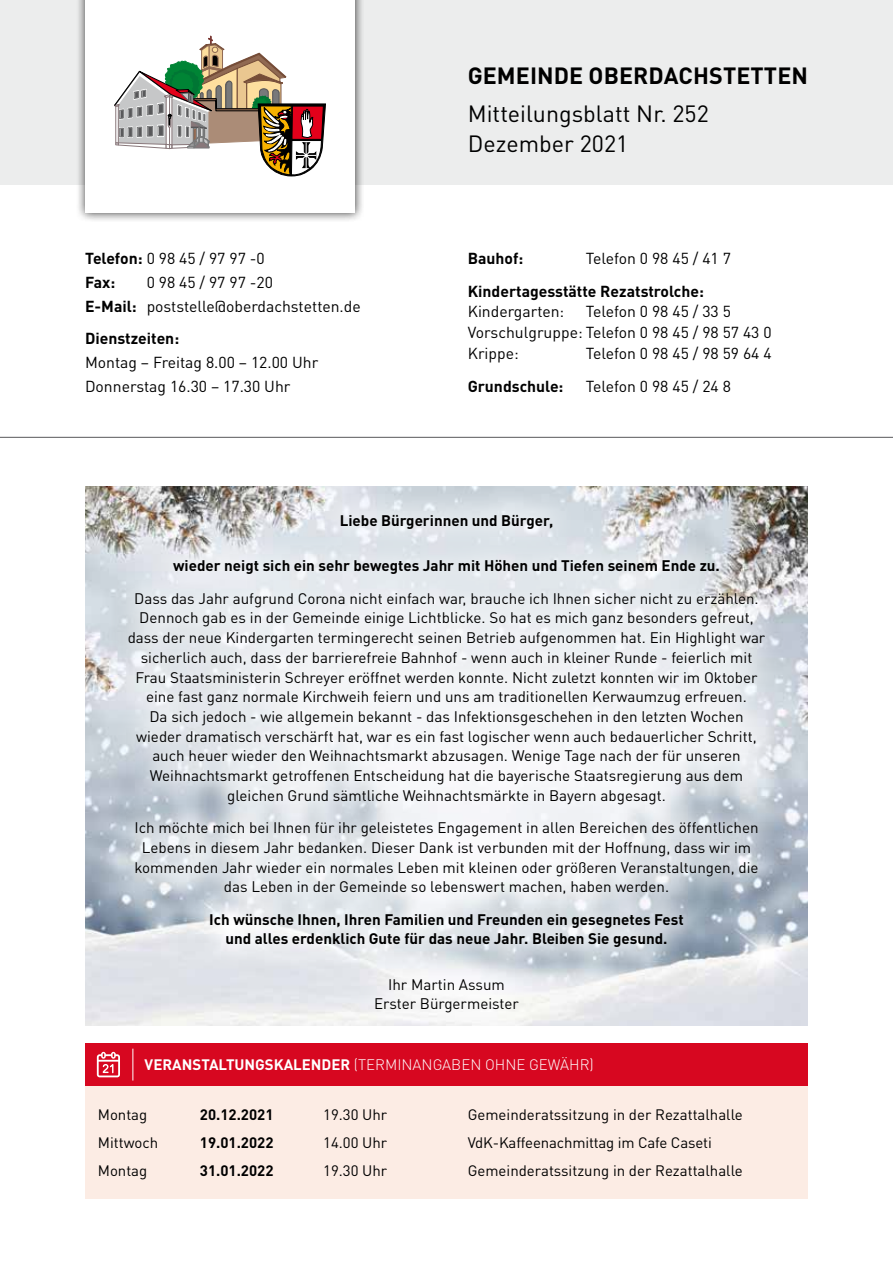
<style>
.page{position:relative;width:893px;height:1263px;background:#fff}
.page>*{position:absolute;margin:0;border:0;box-sizing:border-box;transform-origin:0 0}
.t1{font:23.25px/30px "DIN Pro";color:#000}
.t2{font:700 23.25px "DIN Pro";letter-spacing:.005em;color:#000}
.t3{font:15.75px/23.9px "DIN Pro";color:#000}
.t4{font:700 15.75px/23.9px "DIN Pro";color:#000}
.t5{font:15.15px/19.6px "DIN Pro";color:#000;text-align:center}
.t6{font:700 15.15px/19.6px "DIN Pro";color:#000;text-align:center}
.t7{font:15px "DIN Pro";color:#000}
.t8{font:300 15px "DIN Pro";color:#fff}
.t9{font:700 15px "DIN Pro";color:#000}
.s1{font-weight:400}
.s2{font-weight:700}
</style>
<div class="page">
<div style="left:0;top:0;width:893px;height:185px;background:#eceded"></div>
<div style="left:75px;top:0;width:289px;height:222px;background:#000;opacity:.75"></div>
<div style="left:85px;top:0;width:270px;height:213px;background:#fff"></div>
<svg style="left:114px;top:36px;width:212px;height:141px"></svg>
<hr style="left:0;top:437px;width:893px;height:1px;background:#58585a">
<div style="left:85px;top:1043px;width:723px;height:156px;background:#fcece4"></div>
<div style="left:85px;top:1043px;width:723px;height:43px;background:#d70720"></div>
<hr style="left:133px;top:1049px;width:1px;height:31px;background:#fff">
<svg style="left:97px;top:1052px;width:23px;height:25px"></svg>
<img style="left:85px;top:487px;width:723px;height:539px">
<svg style="left:102px;top:488px;width:689px;height:538px"></svg>
<p class="t4" style="left:85px;top:245px;width:181px">Telefon: <span class="s1">0 98 45 / 97 97 -0<br></span>Fax:</p>
<p class="t3" style="left:85px;top:269px;width:277px;text-indent:62px">0 98 45 / 97 97 -20<br><span class="s2">E-Mail:</span> poststelle@oberdachstetten.de</p>
<p class="t4" style="left:85px;top:326px;width:96px">Dienstzeiten:</p>
<p class="t3" style="left:85px;top:350px;width:235px">Montag – Freitag 8.00 – 12.00 Uhr<br>Donnerstag 16.30 – 17.30 Uhr</p>
<h1 class="t2" style="left:468px;top:60px;width:342px">GEMEINDE OBERDACHSTETTEN</h1>
<h1 class="t1" style="left:468px;top:98px;width:243px">Mitteilungsblatt Nr. 252<br>Dezember 2021</h1>
<p class="t4" style="left:468px;top:245px;width:57px">Bauhof:</p>
<p class="t3" style="left:586px;top:245px;width:147px">Telefon 0 98 45 / 41 7</p>
<p class="t4" style="left:468px;top:279px;width:238px">Kindertagesstätte Rezatstrolche:</p>
<p class="t3" style="left:468px;top:299px;width:98px">Kindergarten:</p>
<p class="t3" style="left:468px;top:301px;width:305px;line-height:20.5px;text-indent:118px">Telefon 0 98 45 / 33 5<br>Vorschulgruppe: Telefon 0 98 45 / 98 57 43 0<br>Krippe:</p>
<p class="t3" style="left:586px;top:340px;width:187px">Telefon 0 98 45 / 98 59 64 4</p>
<p class="t4" style="left:468px;top:373px;width:97px">Grundschule:</p>
<p class="t3" style="left:586px;top:373px;width:147px">Telefon 0 98 45 / 24 8</p>
<p class="t6" style="left:340px;top:510px;width:215px">Liebe Bürgerinnen und Bürger,</p>
<p class="t6" style="left:173px;top:555px;width:548px">wieder neigt sich ein sehr bewegtes Jahr mit Höhen und Tiefen seinem Ende zu.</p>
<p class="t5" style="left:128px;top:588px;width:639px">Dass das Jahr aufgrund Corona nicht einfach war, brauche ich Ihnen sicher nicht zu erzählen.<br>Dennoch gab es in der Gemeinde einige Lichtblicke. So hat es mich ganz besonders gefreut, dass der neue Kindergarten termingerecht seinen Betrieb aufgenommen hat. Ein Highlight war sicherlich auch, dass der barrierefreie Bahnhof - wenn auch in kleiner Runde - feierlich mit Frau Staatsministerin Schreyer eröffnet werden konnte. Nicht zuletzt konnten wir im Oktober eine fast ganz normale Kirchweih feiern und uns am traditionellen Kerwaumzug erfreuen.<br>Da sich jedoch - wie allgemein bekannt - das Infektionsgeschehen in den letzten Wochen wieder dramatisch verschärft hat, war es ein fast logischer wenn auch bedauerlicher Schritt, auch heuer wieder den Weihnachtsmarkt abzusagen. Wenige Tage nach der für unseren Weihnachtsmarkt getroffenen Entscheidung hat die bayerische Staatsregierung aus dem gleichen Grund sämtliche Weihnachtsmärkte in Bayern abgesagt.</p>
<p class="t5" style="left:134px;top:817px;width:626px">Ich möchte mich bei Ihnen für ihr geleistetes Engagement in allen Bereichen des öffentlichen Lebens in diesem Jahr bedanken. Dieser Dank ist verbunden mit der Hoffnung, dass wir im kommenden Jahr wieder ein normales Leben mit kleinen oder größeren Veranstaltungen, die das Leben in der Gemeinde so lebenswert machen, haben werden.</p>
<p class="t6" style="left:209px;top:909px;width:476px">Ich wünsche Ihnen, Ihren Familien und Freunden ein gesegnetes Fest und alles erdenklich Gute für das neue Jahr. Bleiben Sie gesund.</p>
<p class="t5" style="left:374px;top:974px;width:146px">Ihr Martin Assum<br>Erster Bürgermeister</p>
<p class="t8" style="left:145px;top:1055px;width:451px"><span class="s2">VERANSTALTUNGSKALENDER</span> (TERMINANGABEN OHNE GEWÄHR)</p>
<p class="t7" style="left:98px;top:1104px;width:51px">Montag</p>
<p class="t9" style="left:200px;top:1104px;width:75px">20.12.2021</p>
<p class="t7" style="left:323px;top:1104px;width:66px">19.30 Uhr</p>
<p class="t7" style="left:468px;top:1104px;width:276px">Gemeinderatssitzung in der Rezattalhalle</p>
<p class="t7" style="left:98px;top:1132px;width:62px">Mittwoch</p>
<p class="t9" style="left:200px;top:1132px;width:75px">19.01.2022</p>
<p class="t7" style="left:323px;top:1132px;width:66px">14.00 Uhr</p>
<p class="t7" style="left:468px;top:1132px;width:246px">VdK-Kaffeenachmittag im Cafe Caseti</p>
<p class="t7" style="left:98px;top:1161px;width:51px">Montag</p>
<p class="t9" style="left:200px;top:1161px;width:75px">31.01.2022</p>
<p class="t7" style="left:323px;top:1161px;width:66px">19.30 Uhr</p>
<p class="t7" style="left:468px;top:1161px;width:276px">Gemeinderatssitzung in der Rezattalhalle</p>
</div>
